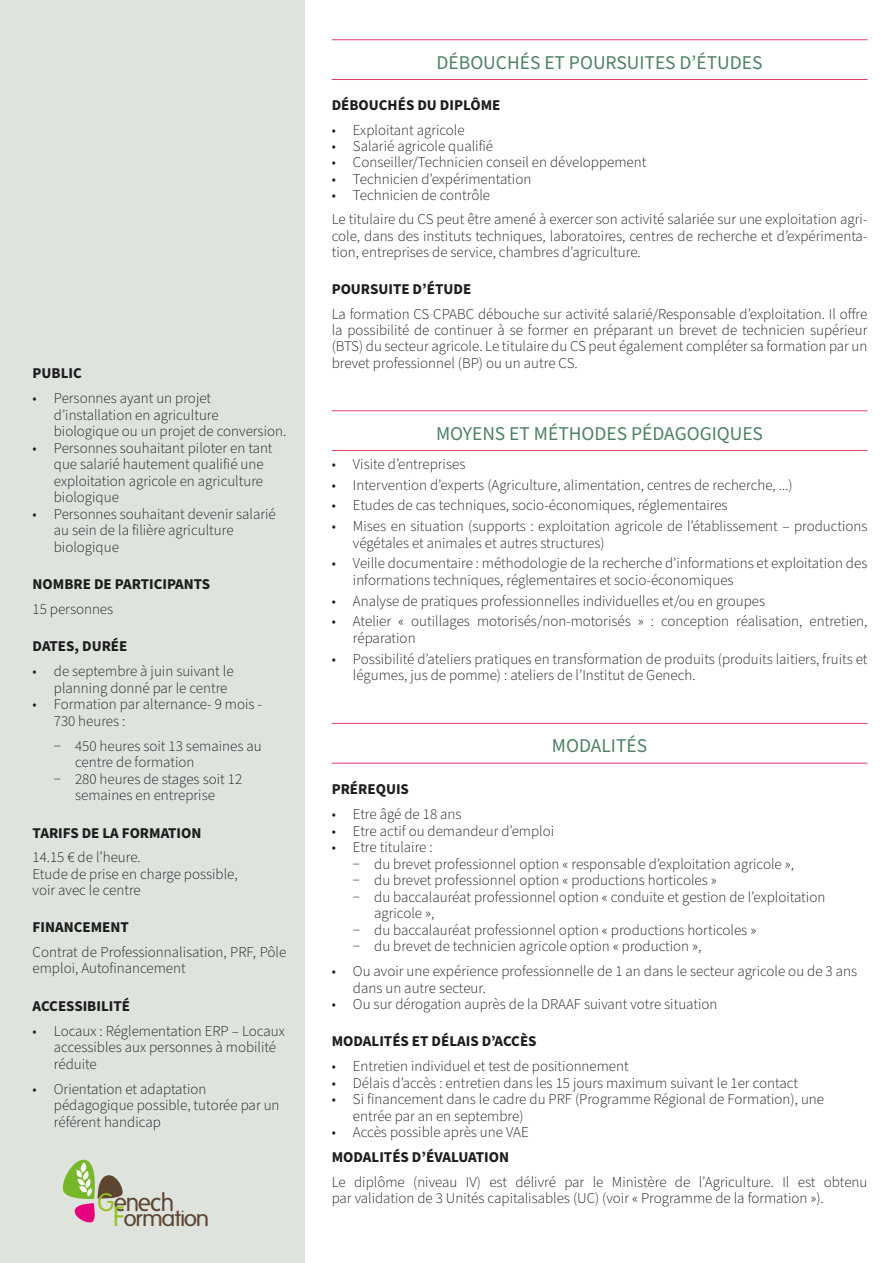
<style>
.page{position:relative;width:893px;height:1263px;background:#fff}
.page>*{position:absolute;margin:0;border:0;box-sizing:border-box;transform-origin:0 0}
.t1{font:24.6px "Folks";letter-spacing:-.025em;color:#5c4531}
.t2{font:22.05px "Folks";letter-spacing:-.06em;color:#5c4531;scale:1.11 1}
.t3{font:19.5px "Source Sans Pro";color:#4f8066}
.t4{font:300 15px/16.5px "Source Sans Pro";color:#1d1d1b}
.t5{font:700 15px "Source Sans Pro";color:#1d1d1b}
.s1{color:#96c11f}
.s2{font-size:27px;color:#96c11f}
</style>
<div class="page">
<div style="left:0;top:0;width:305px;height:1263px;background:#dee3de"></div>
<hr style="left:332px;top:39px;width:535px;height:1px;background:#e83d69">
<hr style="left:332px;top:79px;width:535px;height:1px;background:#e83d69">
<hr style="left:332px;top:410px;width:535px;height:1px;background:#e83d69">
<hr style="left:332px;top:450px;width:535px;height:1px;background:#e83d69">
<hr style="left:332px;top:723px;width:535px;height:1px;background:#e83d69">
<hr style="left:332px;top:763px;width:535px;height:1px;background:#e83d69">
<svg style="left:62px;top:1159px;width:61px;height:64px"></svg>
<p class="t5" style="left:33px;top:363px;width:51px">PUBLIC</p>
<p class="t4" style="left:54px;top:390px;width:234px;text-indent:-21px">• Personnes ayant un projet d’installation en agriculture biologique ou un projet de conversion.</p>
<p class="t4" style="left:54px;top:440px;width:220px;text-indent:-21px">• Personnes souhaitant piloter en tant que salarié hautement qualifié une exploitation agricole en agriculture biologique</p>
<p class="t4" style="left:54px;top:506px;width:223px;text-indent:-21px">• Personnes souhaitant devenir salarié au sein de la filière agriculture biologique</p>
<p class="t5" style="left:33px;top:574px;width:179px">NOMBRE DE PARTICIPANTS</p>
<p class="t4" style="left:33px;top:601px;width:82px">15 personnes</p>
<p class="t5" style="left:33px;top:636px;width:96px">DATES, DURÉE</p>
<p class="t4" style="left:54px;top:663px;width:181px;text-indent:-21px">• de septembre à juin suivant le planning donné par le centre</p>
<p class="t4" style="left:54px;top:696px;width:210px;text-indent:-21px">• Formation par alternance- 9 mois -<br>730 heures :</p>
<p class="t4" style="left:54px;top:738px;width:209px">− 450 heures soit 13 semaines au</p>
<p class="t4" style="left:75px;top:754px;width:121px">centre de formation</p>
<p class="t4" style="left:54px;top:771px;width:190px">− 280 heures de stages soit 12</p>
<p class="t4" style="left:75px;top:787px;width:141px">semaines en entreprise</p>
<p class="t5" style="left:33px;top:822px;width:170px">TARIFS DE LA FORMATION</p>
<p class="t4" style="left:33px;top:850px;width:207px">14.15 € de l’heure.<br>Etude de prise en charge possible, voir avec le centre</p>
<p class="t5" style="left:33px;top:917px;width:98px">FINANCEMENT</p>
<p class="t4" style="left:33px;top:944px;width:255px">Contrat de Professionnalisation, PRF, Pôle emploi, Autofinancement</p>
<p class="t5" style="left:33px;top:995px;width:99px">ACCESSIBILITÉ</p>
<p class="t4" style="left:54px;top:1023px;width:232px;text-indent:-21px">• Locaux : Réglementation ERP – Locaux accessibles aux personnes à mobilité réduite</p>
<p class="t4" style="left:54px;top:1081px;width:227px;text-indent:-21px">• Orientation et adaptation pédagogique possible, tutorée par un référent handicap</p>
<h1 class="t1" style="left:98px;top:1189px;width:78px"><span class="s1">G</span>enech</h1>
<h2 class="t2" style="left:113px;top:1206px;width:88px"><span class="s2">F</span>ormation</h2>
<h3 class="t3" style="left:437px;top:49px;width:327px">DÉBOUCHÉS ET POURSUITES D’ÉTUDES</h3>
<p class="t5" style="left:332px;top:95px;width:170px">DÉBOUCHÉS DU DIPLÔME</p>
<p class="t4" style="left:332px;top:122px;width:135px">• Exploitant agricole</p>
<p class="t4" style="left:332px;top:138px;width:163px">• Salarié agricole qualifié</p>
<p class="t4" style="left:332px;top:155px;width:316px">• Conseiller/Technicien conseil en développement</p>
<p class="t4" style="left:332px;top:171px;width:201px">• Technicien d’expérimentation</p>
<p class="t4" style="left:332px;top:183px;width:537px;line-height:24.8px">• Technicien de contrôle<br>Le titulaire du CS peut être amené à exercer son activité salariée sur une exploitation agri-</p>
<p class="t4" style="left:332px;top:228px;width:537px">cole, dans des instituts techniques, laboratoires, centres de recherche et d’expérimenta&shy;tion, entreprises de service, chambres d’agriculture.</p>
<p class="t5" style="left:332px;top:279px;width:141px">POURSUITE D’ÉTUDE</p>
<p class="t4" style="left:332px;top:306px;width:537px;text-align:justify">La formation CS CPABC débouche sur activité salarié/Responsable d’exploitation. Il offre la possibilité de continuer à se former en préparant un brevet de technicien supérieur (BTS) du secteur agricole. Le titulaire du CS peut également compléter sa formation par un brevet professionnel (BP) ou un autre CS.</p>
<h3 class="t3" style="left:436px;top:420px;width:328px">MOYENS ET MÉTHODES PÉDAGOGIQUES</h3>
<p class="t4" style="left:332px;top:456px;width:135px">• Visite d’entreprises</p>
<p class="t4" style="left:332px;top:477px;width:463px">• Intervention d’experts (Agriculture, alimentation, centres de recherche, ...)</p>
<p class="t4" style="left:332px;top:498px;width:397px">• Etudes de cas techniques, socio-économiques, réglementaires</p>
<p class="t4" style="left:353px;top:518px;width:516px;text-indent:-21px">• Mises en situation (supports : exploitation agricole de l’établissement – productions végétales et animales et autres structures)</p>
<p class="t4" style="left:353px;top:556px;width:516px;text-indent:-21px">• Veille documentaire : méthodologie de la recherche d’informations et exploitation des informations techniques, réglementaires et socio-économiques</p>
<p class="t4" style="left:332px;top:593px;width:435px">• Analyse de pratiques professionnelles individuelles et/ou en groupes</p>
<p class="t4" style="left:353px;top:614px;width:516px;text-indent:-21px">• Atelier « outillages motorisés/non-motorisés » : conception réalisation, entretien, réparation</p>
<p class="t4" style="left:353px;top:651px;width:516px;text-indent:-21px">• Possibilité d’ateliers pratiques en transformation de produits (produits laitiers, fruits et légumes, jus de pomme) : ateliers de l’Institut de Genech.</p>
<h3 class="t3" style="left:552px;top:733px;width:97px">MODALITÉS</h3>
<p class="t5" style="left:332px;top:779px;width:79px">PRÉREQUIS</p>
<p class="t4" style="left:332px;top:806px;width:131px">• Etre âgé de 18 ans</p>
<p class="t4" style="left:332px;top:823px;width:224px">• Etre actif ou demandeur d’emploi</p>
<p class="t4" style="left:332px;top:839px;width:103px">• Etre titulaire :</p>
<p class="t4" style="left:353px;top:856px;width:443px">− du brevet professionnel option « responsable d’exploitation agricole »,</p>
<p class="t4" style="left:353px;top:872px;width:365px">− du brevet professionnel option « productions horticoles »</p>
<p class="t4" style="left:353px;top:889px;width:474px">− du baccalauréat professionnel option « conduite et gestion de l’exploitation</p>
<p class="t4" style="left:374px;top:905px;width:62px">agricole »,</p>
<p class="t4" style="left:353px;top:922px;width:405px">− du baccalauréat professionnel option « productions horticoles »</p>
<p class="t4" style="left:353px;top:938px;width:350px">− du brevet de technicien agricole option « production »,</p>
<p class="t4" style="left:353px;top:963px;width:506px;text-indent:-21px">• Ou avoir une expérience professionnelle de 1 an dans le secteur agricole ou de 3 ans dans un autre secteur.</p>
<p class="t4" style="left:332px;top:996px;width:387px">• Ou sur dérogation auprès de la DRAAF suivant votre situation</p>
<p class="t5" style="left:332px;top:1031px;width:206px">MODALITÉS ET DÉLAIS D’ACCÈS</p>
<p class="t4" style="left:332px;top:1059px;width:299px">• Entretien individuel et test de positionnement</p>
<p class="t4" style="left:332px;top:1075px;width:468px">• Délais d’accès : entretien dans les 15 jours maximum suivant le 1er contact</p>
<p class="t4" style="left:353px;top:1092px;width:473px;text-indent:-21px">• Si financement dans le cadre du PRF (Programme Régional de Formation), une entrée par an en septembre)</p>
<p class="t4" style="left:332px;top:1125px;width:199px">• Accès possible après une VAE</p>
<p class="t5" style="left:332px;top:1147px;width:179px">MODALITÉS D’ÉVALUATION</p>
<p class="t4" style="left:332px;top:1174px;width:537px">Le diplôme (niveau IV) est délivré par le Ministère de l’Agriculture. Il est obtenu par validation de 3 Unités capitalisables (UC) (voir « Programme de la formation »).</p>
</div>
